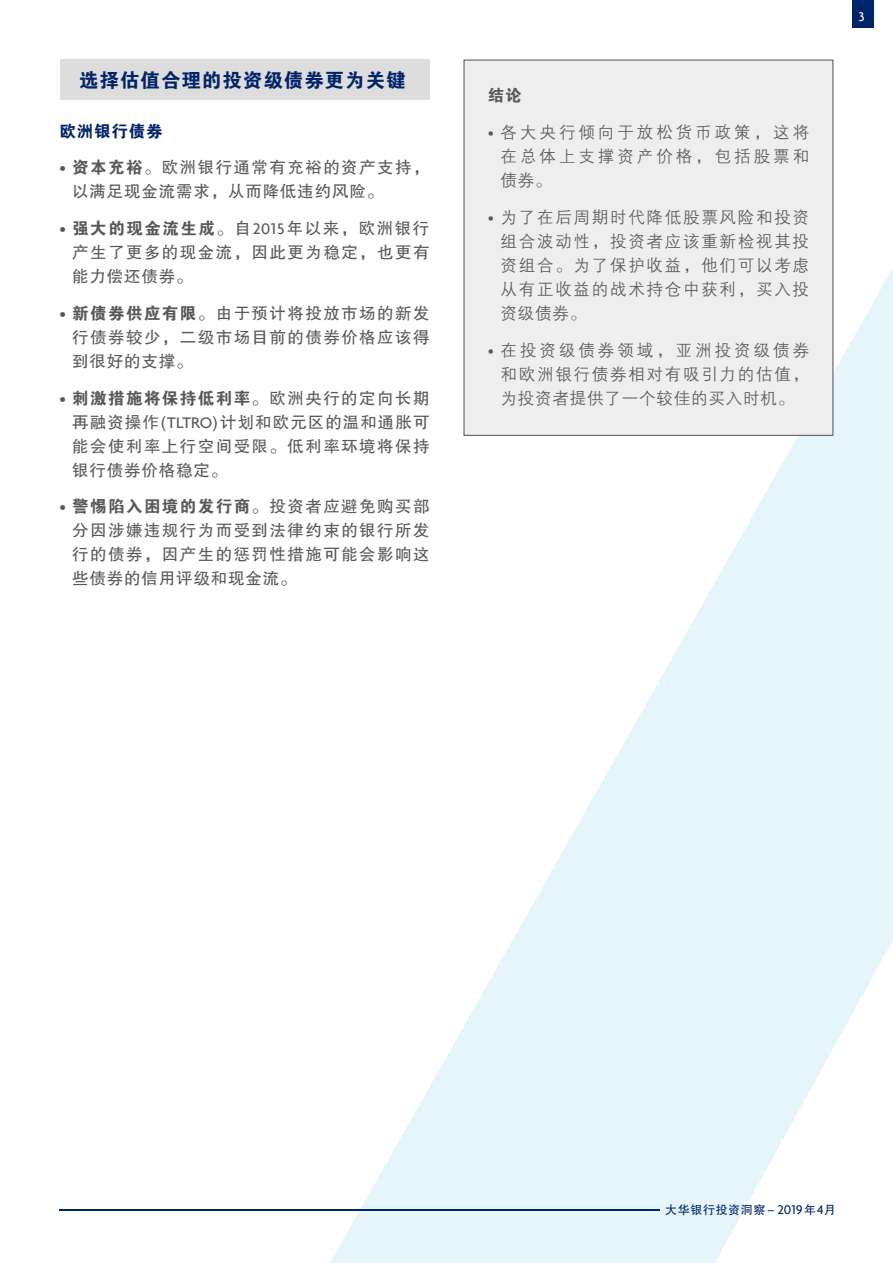
<style>
.page{position:relative;width:893px;height:1263px;background:#fff}
.page>*{position:absolute;margin:0;border:0;box-sizing:border-box;transform-origin:0 0}
.Headline1{font:19.5px "FZDHTK GBK1 0";letter-spacing:.05em;color:#002469}
.copy_80{font:16.5px/24px "FZHTK GBK1 0";letter-spacing:.085em;color:#58595b;text-align:justify}
.copy_80-2{font:16.5px/24px "FZZDXJW GB1 0";letter-spacing:.105em;color:#58595b;text-align:justify}
.copy_80-3{font:16.5px/24px "FZHTK GBK1 0";letter-spacing:.05em;color:#58595b}
.copy_80-4{font:16.5px "FZDHTK GBK1 0";letter-spacing:.05em;color:#002469}
.copy_80-5{font:16.5px "FZDHTK GBK1 0";color:#58595b}
.t1{font:500 13.5px "Agenda";color:#fff}
.t2{font:12px "FZHTK GBK1 0";letter-spacing:.05em;color:#002469}
.s1{font-family:"Agenda";font-weight:500}
.s2{font-family:"FZDHTK GBK1 0"}
.s3{font-family:"Agenda";font-weight:300}
.s4{font-family:"Agenda";font-weight:500;font-size:13.5px}
</style>
<div class="page">
<svg style="left:330px;top:267px;width:563px;height:996px;fill:#e5f5fb"></svg>
<div style="left:463px;top:60px;width:370px;height:376px;background:#eee"></div>
<div style="left:60px;top:60px;width:369px;height:40px;background:#ddd"></div>
<div style="left:852px;top:0;width:21px;height:28px;background:#002469"></div>
<hr style="left:60px;top:1209px;width:600px;height:2px;background:#002469">
<p class="Headline1" style="left:79px;top:69px;width:328px">选择估值合理的投资级债券更为关键</p>
<p class="copy_80-4" style="left:60px;top:122px;width:105px">欧洲银行债券</p>
<p class="copy_80-3" style="left:72px;top:156px;width:359px;text-indent:-13px"><span class="s1">•</span> <span class="s2">资本充裕。</span>欧洲银行通常有充裕的资产支持，以满足现金流需求，从而降低违约风险。</p>
<p class="copy_80" style="left:72px;top:217px;width:359px;text-indent:-13px"><span class="s1">•</span> <span class="s2">强大的现金流生成。</span>自<span class="s1">2015</span>年以来，欧洲银行产生了更多的现金流，因此更为稳定，也更有能力偿还债券。</p>
<p class="copy_80" style="left:72px;top:301px;width:359px;text-indent:-13px"><span class="s1">•</span> <span class="s2">新债券供应有限。</span>由于预计将投放市场的新发行债券较少，二级市场目前的债券价格应该得到很好的支撑。</p>
<p class="copy_80" style="left:72px;top:386px;width:359px;text-indent:-13px"><span class="s1">•</span> <span class="s2">刺激措施将保持低利率。</span>欧洲央行的定向长期再融资操作(<span class="s1">TLTRO</span>)计划和欧元区的温和通胀可能会使利率上行空间受限。低利率环境将保持银行债券价格稳定。</p>
<p class="copy_80" style="left:72px;top:495px;width:359px;text-indent:-13px"><span class="s1">•</span> <span class="s2">警惕陷入困境的发行商。</span>投资者应避免购买部分因涉嫌违规行为而受到法律约束的银行所发行的债券，因产生的惩罚性措施可能会影响这些债券的信用评级和现金流。</p>
<p class="copy_80-5" style="left:488px;top:86px;width:35px">结论</p>
<p class="copy_80-2" style="left:501px;top:121px;width:310px;text-indent:-13px"><span class="s3">•</span> 各大央行倾向于放松货币政策，这将在总体上支撑资产价格，包括股票和债券。</p>
<p class="copy_80-2" style="left:501px;top:206px;width:310px;text-indent:-13px"><span class="s3">•</span> 为了在后周期时代降低股票风险和投资组合波动性，投资者应该重新检视其投资组合。为了保护收益，他们可以考虑从有正收益的战术持仓中获利，买入投资级债券。</p>
<p class="copy_80-2" style="left:501px;top:338px;width:310px;text-indent:-13px"><span class="s3">•</span> 在投资级债券领域，亚洲投资级债券和欧洲银行债券相对有吸引力的估值，为投资者提供了一个较佳的买入时机。</p>
<p class="t1" style="left:859px;top:9px;width:7px">3</p>
<p class="t2" style="left:665px;top:1203px;width:172px">大华银行投资洞察 <span class="s1">–</span> <span class="s4">2019</span>年<span class="s4">4</span>月</p>
</div>
